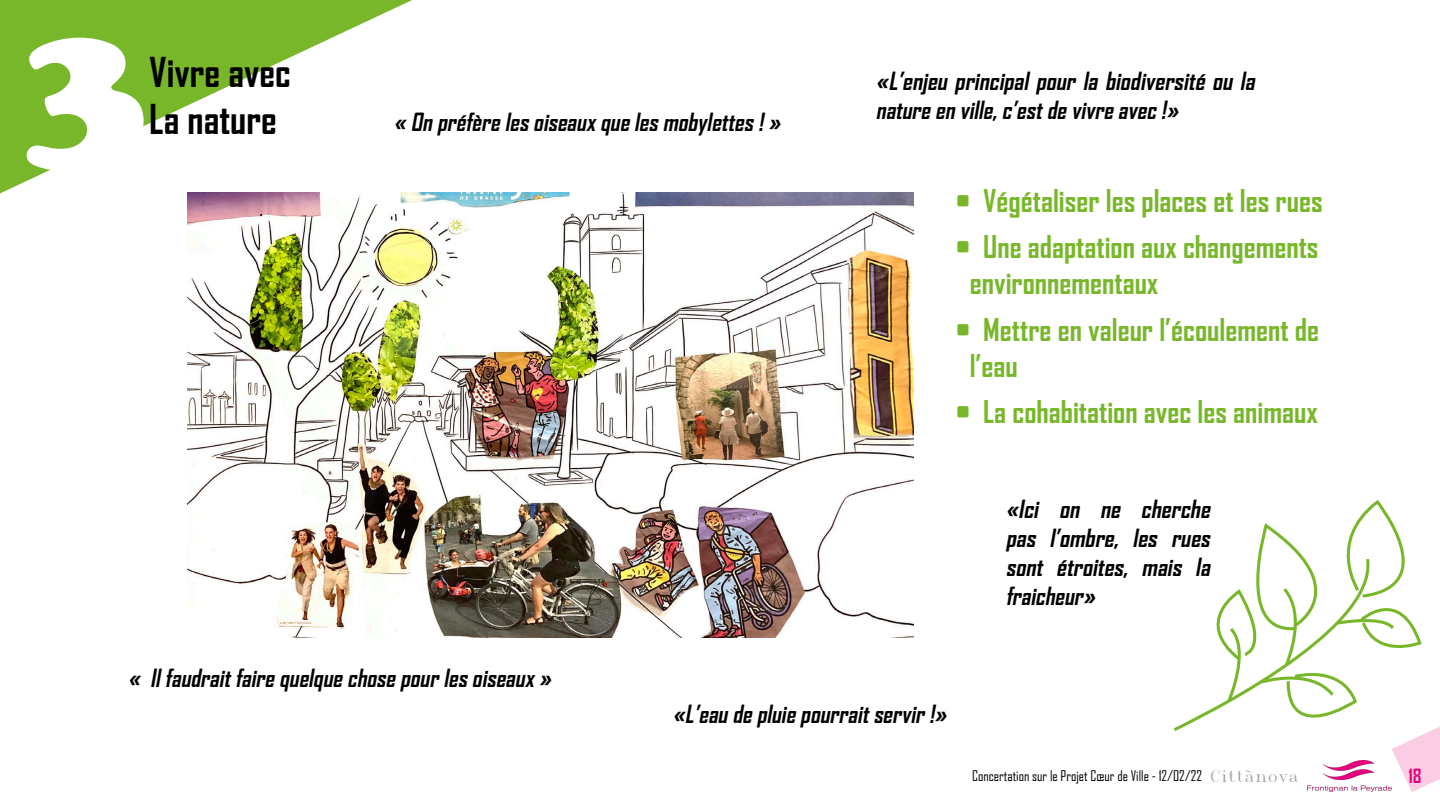
<style>
.page{position:relative;width:1440px;height:810px;background:#fff}
.page>*{position:absolute;margin:0;border:0;box-sizing:border-box;transform-origin:0 0}
.t1{font:900 202.5px "Cooper";color:#fff}
.t2{font:700 39.45px "Agency FB";color:#000}
.t3{font:700 30px/36px "Agency FB";color:#78b72a}
._00_Paragraphe{font:italic 700 24px/28.8px "Agency FB";color:#000}
.t4{font:700 18.75px "Agency FB";color:#e6007e}
.t5{font:14.1px "Agency FB";color:#000}
.s1{font-family:"Roman T";font-size:15.38px;color:#9d9d9d}
</style>
<div class="page">
<svg style="left:0;top:0;width:412px;height:193px;fill:#79b72c"></svg>
<svg style="left:1173px;top:502px;width:267px;height:290px"></svg>
<img style="left:187px;top:192px;width:727px;height:445px">
<p class="t1" style="left:27px;top:-35px;width:123px">3</p>
<p class="t2" style="left:149px;top:48px;width:143px">Vivre avec</p>
<p class="t2" style="left:149px;top:95px;width:129px">La nature</p>
<p class="_00_Paragraphe" style="left:394px;top:107px;width:393px">« On préfère lesoiseauxque lesmobylettes!»</p>
<p class="_00_Paragraphe" style="left:128px;top:663px;width:429px">« Ilfaudraitfaire quelque chose pourlesoiseaux»</p>
<p class="_00_Paragraphe" style="left:876px;top:66px;width:385px">«L’enjeu principal pour la biodiversité ou la nature en ville,c’estde vivre avec !»</p>
<p class="t3" style="left:956px;top:182px;width:368px">• Végétaliser les places et les rues</p>
<p class="t3" style="left:970px;top:228px;width:350px;text-indent:-14px">• Une adaptation aux changements environnementaux</p>
<p class="t3" style="left:970px;top:311px;width:351px;text-indent:-14px">• Mettre en valeur l’écoulement de l’eau</p>
<p class="t3" style="left:956px;top:393px;width:363px">• La cohabitation avec les animaux</p>
<p class="_00_Paragraphe" style="left:1006px;top:494px;width:211px;text-align:justify">«Ici on ne cherche pas l’ombre, les rues sont étroites, mais la fraicheur»</p>
<p class="_00_Paragraphe" style="left:673px;top:699px;width:280px">«L’eau de pluie pourraitservir!»</p>
<p class="t5" style="left:972px;top:767px;width:329px">Concertation sur le Projet Cœur de Ville - 12/02/22 <span class="s1">Cittànova</span></p>
<p class="t4" style="left:1409px;top:764px;width:15px">18</p>
</div>
